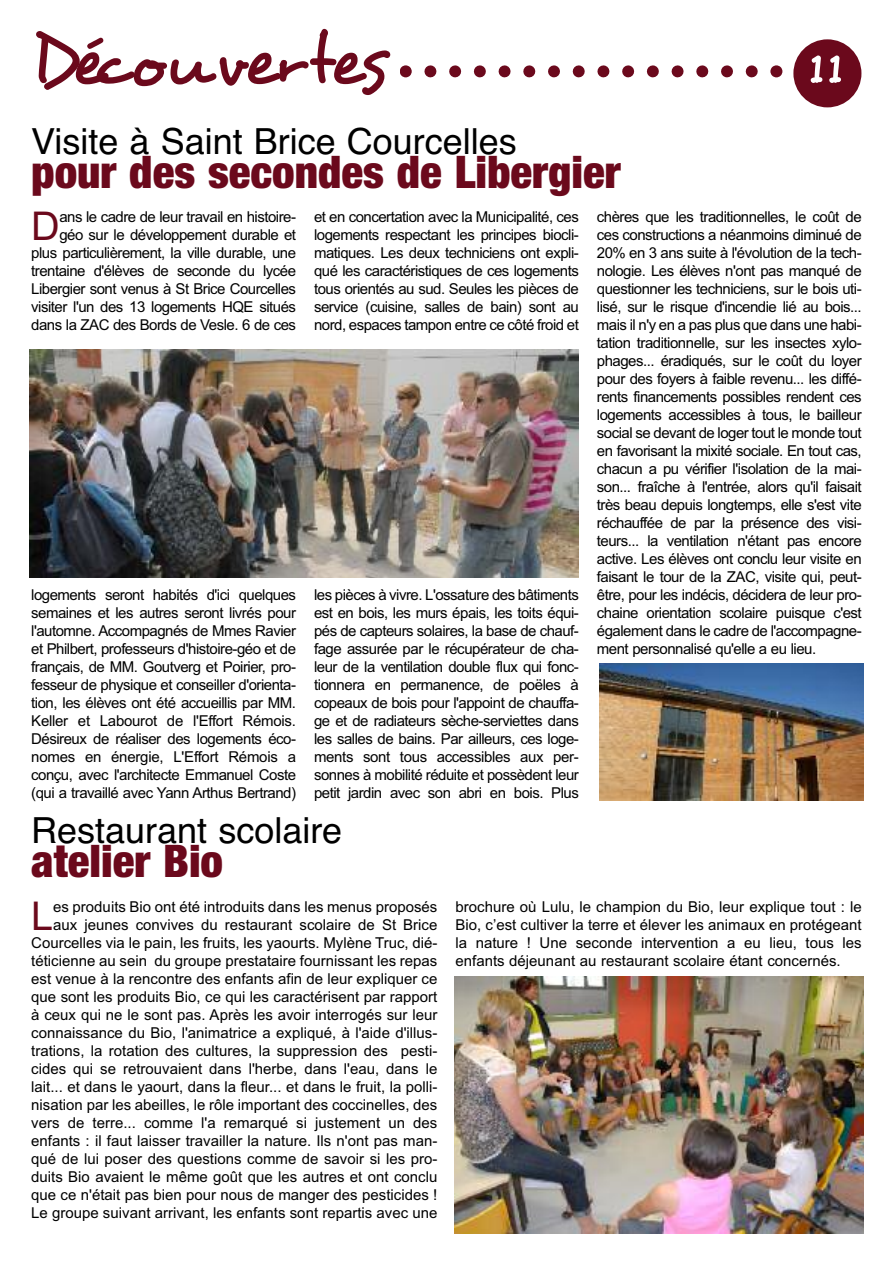
<style>
.page{position:relative;width:893px;height:1263px;background:#fff}
.page>*{position:absolute;margin:0;border:0;box-sizing:border-box;transform-origin:0 0}
.t1{font:72px "Desyrel";letter-spacing:-.05em;color:#6b091c}
.t2{font:54px "Desyrel";color:#fff}
.t3{font:900 condensed 45px "Helvetica Neue";color:#6b091c}
.t4{font:39.6px "Arial";color:#6b091c}
.t5{font:36px "Helvetica";color:#000}
.t6{font:15px/18px "Arial";color:#000;text-align:justify}
.t7{font:15px/18px "Arial";letter-spacing:-.035em;color:#000;text-align:right}
</style>
<div class="page">
<div style="left:793px;top:39px;width:68px;height:68px;background:#6b091c;border-radius:50%"></div>
<svg style="left:400px;top:65px;width:358px;height:12px"></svg>
<svg style="left:770px;top:65px;width:12px;height:12px"></svg>
<img style="left:454px;top:976px;width:409px;height:257px">
<img style="left:30px;top:350px;width:548px;height:228px">
<img style="left:600px;top:663px;width:263px;height:137px">
<h1 class="t1" style="left:31px;top:16px;width:356px">Découvertes</h1>
<h3 class="t5" style="left:31px;top:120px;width:487px">Visite à Saint Brice Courcelles</h3>
<h3 class="t3" style="left:31px;top:144px;width:591px">pour des secondes de Libergier</h3>
<h2 class="t2" style="left:806px;top:33px;width:39px">11</h2>
<p class="t7" style="left:31px;top:207px;width:266px">ans le cadre de leur travail en histoire-<br>géo sur le développement durable et plus particulièrement, la ville durable, une trentaine d'élèves de seconde du lycée Libergier sont venus à St Brice Courcelles visiter l'un des 13 logements HQE situés dans la ZAC des Bords de Vesle. 6 de ces</p>
<h3 class="t4" style="left:31px;top:203px;width:30px">D</h3>
<p class="t6" style="left:314px;top:207px;width:266px">et en concertation avec la Municipalité, ces logements respectant les principes biocli&shy;matiques. Les deux techniciens ont expli&shy;qué les caractéristiques de ces logements tous orientés au sud. Seules les pièces de service (cuisine, salles de bain) sont au nord, espaces tampon entre ce côté froid et</p>
<p class="t6" style="left:31px;top:585px;width:266px">logements seront habités d'ici quelques semaines et les autres seront livrés pour l'automne. Accompagnés de Mmes Ravier et Philbert, professeurs d'histoire-géo et de français, de MM. Goutverg et Poirier, pro&shy;fesseur de physique et conseiller d'orienta&shy;tion, les élèves ont été accueillis par MM.<br>Keller et Labourot de l'Effort Rémois.<br>Désireux de réaliser des logements éco&shy;nomes en énergie, L'Effort Rémois a conçu, avec l'architecte Emmanuel Coste (qui a travaillé avec Yann Arthus Bertrand)</p>
<p class="t6" style="left:314px;top:585px;width:266px">les pièces à vivre. L'ossature des bâtiments est en bois, les murs épais, les toits équi&shy;pés de capteurs solaires, la base de chauf&shy;fage assurée par le récupérateur de cha&shy;leur de la ventilation double flux qui fonc&shy;tionnera en permanence, de poëles à copeaux de bois pour l'appoint de chauffa&shy;ge et de radiateurs sèche-serviettes dans les salles de bains. Par ailleurs, ces loge&shy;ments sont tous accessibles aux per&shy;sonnes à mobilité réduite et possèdent leur petit jardin avec son abri en bois. Plus</p>
<h3 class="t5" style="left:31px;top:809px;width:313px">Restaurant scolaire</h3>
<h3 class="t3" style="left:31px;top:833px;width:193px">atelier Bio</h3>
<p class="t6" style="left:597px;top:207px;width:266px">chères que les traditionnelles, le coût de ces constructions a néanmoins diminué de 20% en 3 ans suite à l'évolution de la tech&shy;nologie. Les élèves n'ont pas manqué de questionner les techniciens, sur le bois uti&shy;lisé, sur le risque d'incendie lié au bois... mais il n'y en a pas plus que dans une habi&shy;tation traditionnelle, sur les insectes xylo&shy;phages... éradiqués, sur le coût du loyer pour des foyers à faible revenu... les diffé&shy;rents financements possibles rendent ces logements accessibles à tous, le bailleur social se devant de loger tout le monde tout en favorisant la mixité sociale. En tout cas, chacun a pu vérifier l'isolation de la mai&shy;son... fraîche à l'entrée, alors qu'il faisait très beau depuis longtemps, elle s'est vite réchauffée de par la présence des visi&shy;teurs... la ventilation n'étant pas encore active. Les élèves ont conclu leur visite en faisant le tour de la ZAC, visite qui, peut&shy;être, pour les indécis, décidera de leur pro&shy;chaine orientation scolaire puisque c'est également dans le cadre de l'accompagne&shy;ment personnalisé qu'elle a eu lieu.</p>
<p class="t6" style="left:31px;top:898px;width:408px;text-align:right">es produits Bio ont été introduits dans les menus proposés aux jeunes convives du restaurant scolaire de St Brice Courcelles via le pain, les fruits, les yaourts. Mylène Truc, dié&shy;téticienne au sein du groupe prestataire fournissant les repas est venue à la rencontre des enfants afin de leur expliquer ce que sont les produits Bio, ce qui les caractérisent par rapport à ceux qui ne le sont pas. Après les avoir interrogés sur leur connaissance du Bio, l'animatrice a expliqué, à l'aide d'illus&shy;trations, la rotation des cultures, la suppression des pesti&shy;cides qui se retrouvaient dans l'herbe, dans l'eau, dans le lait... et dans le yaourt, dans la fleur... et dans le fruit, la polli&shy;nisation par les abeilles, le rôle important des coccinelles, des vers de terre... comme l'a remarqué si justement un des enfants : il faut laisser travailler la nature. Ils n'ont pas man&shy;qué de lui poser des questions comme de savoir si les pro&shy;duits Bio avaient le même goût que les autres et ont conclu que ce n'était pas bien pour nous de manger des pesticides !<br>Le groupe suivant arrivant, les enfants sont repartis avec une</p>
<p class="t6" style="left:455px;top:898px;width:408px">brochure où Lulu, le champion du Bio, leur explique tout : le Bio, c’est cultiver la terre et élever les animaux en protégeant la nature ! Une seconde intervention a eu lieu, tous les enfants déjeunant au restaurant scolaire étant concernés.</p>
<h3 class="t4" style="left:31px;top:893px;width:24px">L</h3>
</div>
